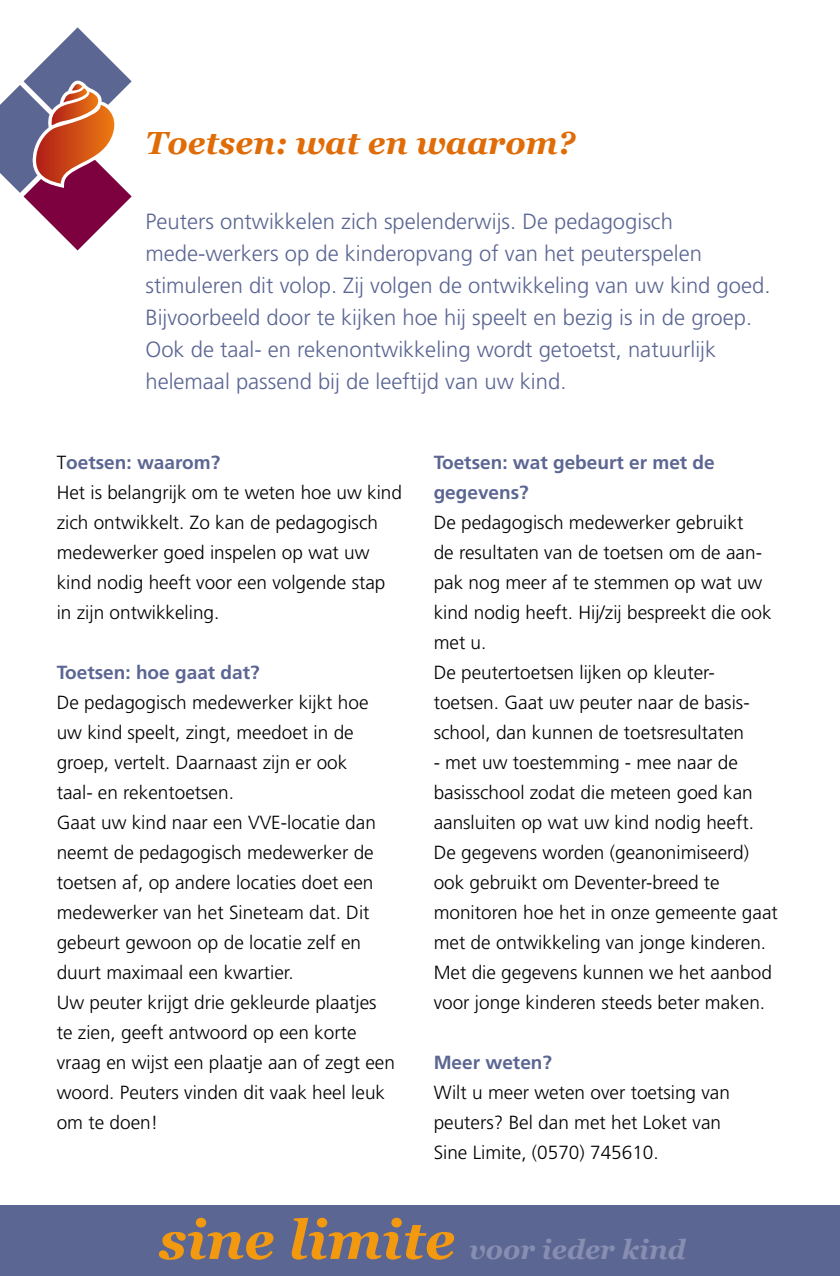
<style>
.page{position:relative;width:840px;height:1276px;background:#fff}
.page>*{position:absolute;margin:0;border:0;box-sizing:border-box;transform-origin:0 0}
.t1{font:italic 700 32px "Georgia";color:#e06c08}
.t2{font:italic 700 27.2px "Georgia";color:#888eb1}
.t3{font:300 22px/32px "Frutiger";color:#5b6693}
.t4{font:300 19px/30px "Frutiger";color:#000}
.t5{font:700 19px/30px "Frutiger";color:#5b6693}
.s1{font-weight:700;color:#5b6693}
.s2{font-size:54.4px;color:#f39910}
</style>
<div class="page">
<svg style="left:0;top:27px;width:131px;height:223px"></svg>
<div style="left:0;top:1205px;width:839px;height:71px;background:#5b6693"></div>
<h1 class="t1" style="left:145px;top:119px;width:431px">Toetsen: wat en waarom?</h1>
<p class="t3" style="left:145px;top:206px;width:626px">Peuters ontwikkelen zich spelenderwijs. De pedagogisch mede-werkers op de kinderopvang of van het peuterspelen stimuleren dit volop. Zij volgen de ontwikkeling van uw kind goed.<br>Bijvoorbeeld door te kijken hoe hij speelt en bezig is in de groep.<br>Ook de taal- en rekenontwikkeling wordt getoetst, natuurlijk helemaal passend bij de leeftijd van uw kind.</p>
<p class="t4" style="left:57px;top:447px;width:346px">T<span class="s1">oetsen: waarom?<br></span>Het is belangrijk om te weten hoe uw kind zich ontwikkelt. Zo kan de pedagogisch medewerker goed inspelen op wat uw kind nodig heeft voor een volgende stap in zijn ontwikkeling.</p>
<p class="t5" style="left:57px;top:657px;width:204px">Toetsen: hoe gaat dat?</p>
<p class="t4" style="left:57px;top:687px;width:339px">De pedagogisch medewerker kijkt hoe uw kind speelt, zingt, meedoet in de groep, vertelt. Daarnaast zijn er ook<br>taal- en rekentoetsen.<br>Gaat uw kind naar een VVE-locatie dan neemt de pedagogisch medewerker de toetsen af, op andere locaties doet een medewerker van het Sineteam dat. Dit gebeurt gewoon op de locatie zelf en duurt maximaal een kwartier.<br>Uw peuter krijgt drie gekleurde plaatjes te zien, geeft antwoord op een korte vraag en wijst een plaatje aan of zegt een woord. Peuters vinden dit vaak heel leuk om te doen!</p>
<p class="t5" style="left:433px;top:447px;width:282px">Toetsen: wat gebeurt er met de gegevens?</p>
<p class="t4" style="left:433px;top:507px;width:339px">De pedagogisch medewerker gebruikt<br>de resultaten van de toetsen om de aan&shy;pak nog meer af te stemmen op wat uw kind nodig heeft. Hij/zij bespreekt die ook met u.<br>De peutertoetsen lijken op kleuter&shy;toetsen. Gaat uw peuter naar de basis&shy;school, dan kunnen de toetsresultaten</p>
<p class="t4" style="left:433px;top:747px;width:345px">- met uw toestemming - mee naar de basisschool zodat die meteen goed kan aansluiten op wat uw kind nodig heeft.<br>De gegevens worden (geanonimiseerd) ook gebruikt om Deventer-breed te monitoren hoe het in onze gemeente gaat met de ontwikkeling van jonge kinderen.<br>Met die gegevens kunnen we het aanbod voor jonge kinderen steeds beter maken.</p>
<p class="t5" style="left:433px;top:1047px;width:120px">Meer weten?</p>
<p class="t4" style="left:433px;top:1077px;width:298px">Wilt u meer weten over toetsing van peuters? Bel dan met het Loket van<br>Sine Limite, (0570) 745610.</p>
<h2 class="t2" style="left:158px;top:1229px;width:528px"><span class="s2">sine limite</span> voor ieder kind</h2>
</div>
